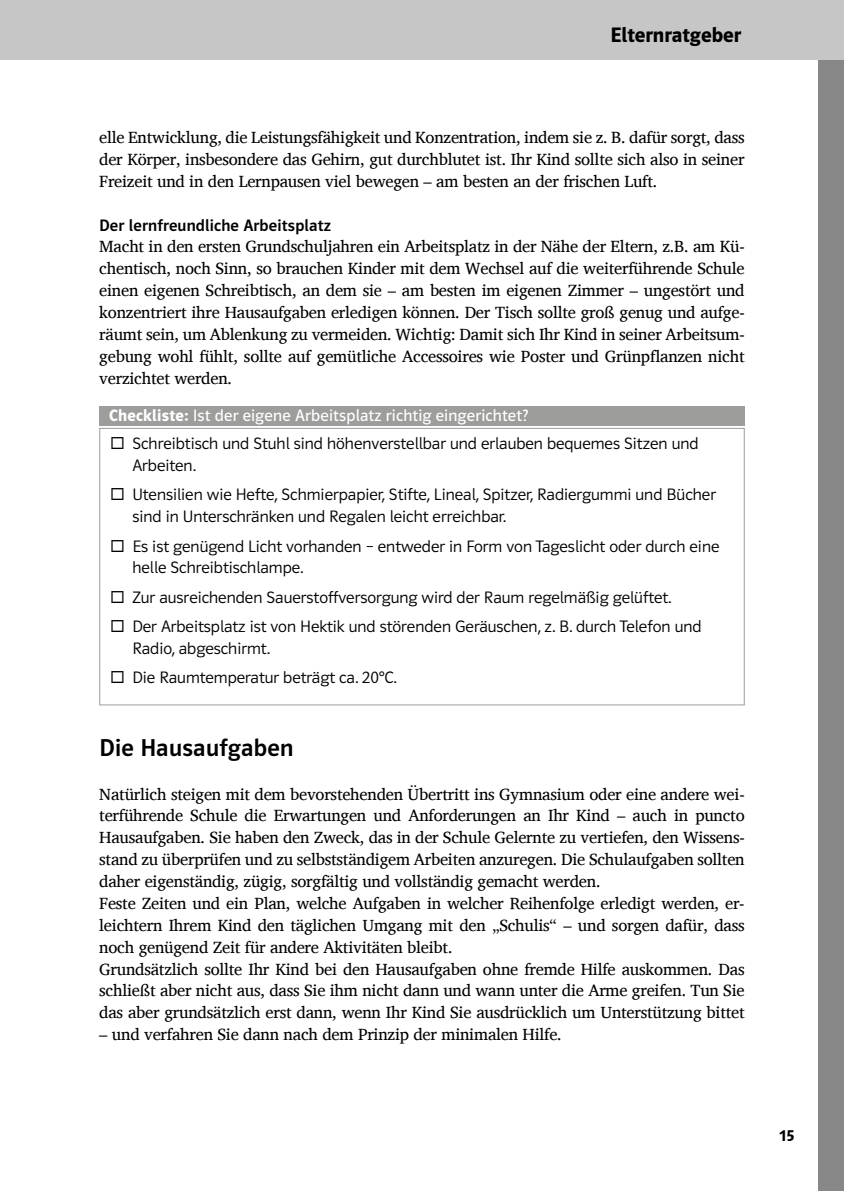
<style>
.page{position:relative;width:844px;height:1191px;background:#fff}
.page>*{position:absolute;margin:0;border:0;box-sizing:border-box;transform-origin:0 0}
.t1{font:500 24.5px "Polo CEF";letter-spacing:.01em;color:#000}
.t2{font:600 21px "Polo CEF";color:#000}
.t3{font:16.62px/21.9px "Charis SIL";letter-spacing:-.015em;color:#000;text-align:justify}
.t4{font:300 16.62px/21.9px "Polo CEF";color:#000}
.t5{font:16.62px "Polo CEF";letter-spacing:.01em;color:#fff}
.t6{font:500 16.62px "Polo CEF";letter-spacing:.01em;color:#000}
.t7{font:600 15.75px "Polo CEF";color:#000}
.s1{font-weight:600}
</style>
<div class="page">
<div style="left:817px;top:59px;width:26px;height:1132px;background:#878787"></div>
<div style="left:0;top:0;width:843px;height:60px;background:#c6c6c6"></div>
<div style="left:99px;top:428px;width:645px;height:277px;border:1px solid #9d9d9c"></div>
<div style="left:99px;top:405px;width:645px;height:20px;background:#9d9d9c"></div>
<p class="t2" style="left:610px;top:22px;width:132px">Elternratgeber</p>
<p class="t3" style="left:99px;top:126px;width:646px">elle Entwicklung, die Leistungsfähigkeit und Konzentration, indem sie z. B. dafür sorgt, dass der Körper, insbesondere das Gehirn, gut durchblutet ist. Ihr Kind sollte sich also in seiner Freizeit und in den Lernpausen viel bewegen – am besten an der frischen Luft.</p>
<p class="t6" style="left:99px;top:215px;width:233px">Der lernfreundliche Arbeitsplatz</p>
<p class="t3" style="left:99px;top:236px;width:646px">Macht in den ersten Grundschuljahren ein Arbeitsplatz in der Nähe der Eltern, z.B. am Kü&shy;chentisch, noch Sinn, so brauchen Kinder mit dem Wechsel auf die weiterführende Schule einen eigenen Schreibtisch, an dem sie – am besten im eigenen Zimmer – ungestört und konzentriert ihre Hausaufgaben erledigen können. Der Tisch sollte groß genug und aufge&shy;räumt sein, um Ablenkung zu vermeiden. Wichtig: Damit sich Ihr Kind in seiner Arbeitsum&shy;gebung wohl fühlt, sollte auf gemütliche Accessoires wie Poster und Grünpflanzen nicht verzichtet werden.</p>
<p class="t5" style="left:109px;top:406px;width:420px"><span class="s1">Checkliste:</span> Ist der eigene Arbeitsplatz richtig eingerichtet?</p>
<p class="t4" style="left:132px;top:433px;width:567px;text-indent:-22px">◻ Schreibtisch und Stuhl sind höhenverstellbar und erlauben bequemes Sitzen und<br>Arbeiten.</p>
<p class="t4" style="left:132px;top:484px;width:585px;text-indent:-22px">◻ Utensilien wie Hefte, Schmierpapier, Stifte, Lineal, Spitzer, Radiergummi und Bücher sind in Unterschränken und Regalen leicht erreichbar.</p>
<p class="t4" style="left:132px;top:535px;width:588px;text-indent:-22px">◻ Es ist genügend Licht vorhanden – entweder in Form von Tageslicht oder durch eine helle Schreibtischlampe.</p>
<p class="t4" style="left:110px;top:586px;width:563px">◻ Zur ausreichenden Sauerstoffversorgung wird der Raum regelmäßig gelüftet.</p>
<p class="t4" style="left:132px;top:615px;width:570px;text-indent:-22px">◻ Der Arbeitsplatz ist von Hektik und störenden Geräuschen, z. B. durch Telefon und<br>Radio, abgeschirmt.</p>
<p class="t4" style="left:110px;top:667px;width:288px">◻ Die Raumtemperatur beträgt ca. 20°C.</p>
<h1 class="t1" style="left:99px;top:733px;width:195px">Die Hausaufgaben</h1>
<p class="t3" style="left:99px;top:783px;width:646px;text-align:left">Natürlich steigen mit dem bevorstehenden Übertritt ins Gymnasium oder eine andere wei&shy;terführende Schule die Erwartungen und Anforderungen an Ihr Kind – auch in puncto Hausaufgaben. Sie haben den Zweck, das in der Schule Gelernte zu vertiefen, den Wissens&shy;stand zu überprüfen und zu selbstständigem Arbeiten anzuregen. Die Schulaufgaben sollten daher eigenständig, zügig, sorgfältig und vollständig gemacht werden.<br>Feste Zeiten und ein Plan, welche Aufgaben in welcher Reihenfolge erledigt werden, er&shy;leichtern Ihrem Kind den täglichen Umgang mit den „Schulis“ – und sorgen dafür, dass noch genügend Zeit für andere Aktivitäten bleibt.<br>Grundsätzlich sollte Ihr Kind bei den Hausaufgaben ohne fremde Hilfe auskommen. Das schließt aber nicht aus, dass Sie ihm nicht dann und wann unter die Arme greifen. Tun Sie das aber grundsätzlich erst dann, wenn Ihr Kind Sie ausdrücklich um Unterstützung bittet</p>
<p class="t3" style="left:99px;top:1023px;width:464px">– und verfahren Sie dann nach dem Prinzip der minimalen Hilfe.</p>
<p class="t7" style="left:779px;top:1126px;width:16px">15</p>
</div>
